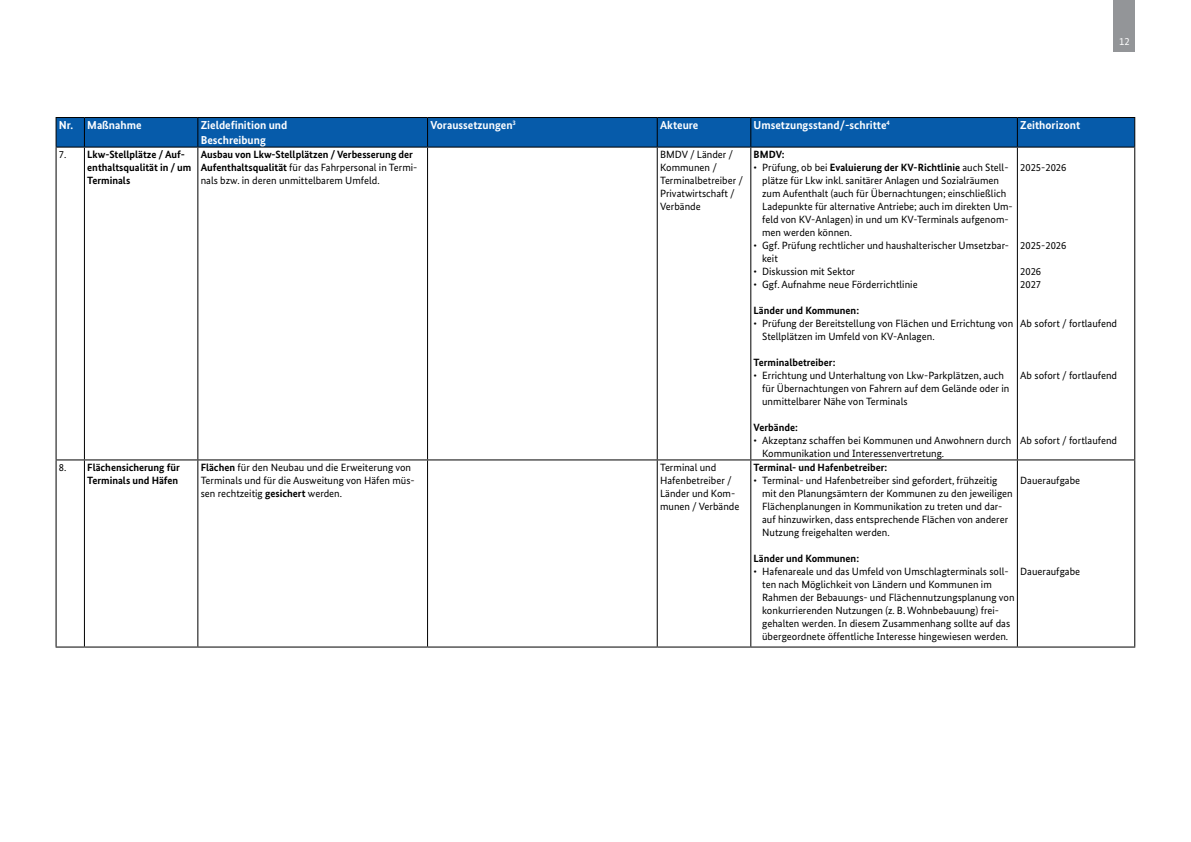
<style>
.page{position:relative;width:1191px;height:842px;background:#fff}
.page>*{position:absolute;margin:0;border:0;box-sizing:border-box;transform-origin:0 0}
.t1{font:700 11.5px/15px "Bundes Sans";color:#fff}
.A4_Innenseiten_Aufzählung_Tabelle_Text{font:10.5px/13px "Bundes Sans";color:#000}
.A4_Innenseiten_Tabelle_Text{font:10.5px/13px "Bundes Sans";color:#000}
.A4_Innenseiten_Tabelle_Text-2{font:700 10.5px/13px "Bundes Sans";color:#000}
.t2{font:10.5px "Bundes Sans";color:#fff}
.s1{font-weight:700}
</style>
<div class="page">
<div style="left:1113px;top:0;width:22px;height:51px;background:#939598"></div>
<hr style="left:56px;top:148px;width:1px;height:311px;background:#000">
<hr style="left:84px;top:148px;width:1px;height:311px;background:#000">
<hr style="left:197px;top:148px;width:1px;height:311px;background:#000">
<hr style="left:427px;top:148px;width:1px;height:311px;background:#000">
<hr style="left:750px;top:148px;width:1px;height:311px;background:#000">
<hr style="left:1017px;top:148px;width:1px;height:311px;background:#000">
<hr style="left:1134px;top:148px;width:1px;height:311px;background:#000">
<svg style="left:56px;top:459px;width:28px;height:1px"></svg>
<hr style="left:56px;top:460px;width:1px;height:186px;background:#000">
<hr style="left:84px;top:459px;width:114px;height:1px;background:#000">
<hr style="left:84px;top:460px;width:1px;height:186px;background:#000">
<hr style="left:198px;top:459px;width:229px;height:1px;background:#000">
<hr style="left:197px;top:460px;width:1px;height:186px;background:#000">
<hr style="left:427px;top:459px;width:230px;height:1px;background:#000">
<hr style="left:427px;top:460px;width:1px;height:186px;background:#000">
<hr style="left:657px;top:459px;width:94px;height:1px;background:#000">
<hr style="left:751px;top:459px;width:266px;height:1px;background:#000">
<hr style="left:750px;top:460px;width:1px;height:186px;background:#000">
<hr style="left:1017px;top:459px;width:118px;height:1px;background:#000">
<hr style="left:1017px;top:460px;width:1px;height:186px;background:#000">
<hr style="left:1134px;top:460px;width:1px;height:186px;background:#000">
<svg style="left:56px;top:646px;width:28px;height:1px"></svg>
<hr style="left:84px;top:646px;width:114px;height:1px;background:#000">
<hr style="left:198px;top:646px;width:229px;height:1px;background:#000">
<hr style="left:427px;top:646px;width:230px;height:1px;background:#000">
<hr style="left:657px;top:646px;width:94px;height:1px;background:#000">
<hr style="left:751px;top:646px;width:266px;height:1px;background:#000">
<hr style="left:1017px;top:646px;width:118px;height:1px;background:#000">
<hr style="left:657px;top:148px;width:1px;height:311px;background:#000">
<hr style="left:657px;top:460px;width:1px;height:186px;background:#000">
<svg style="left:56px;top:117px;width:1079px;height:31px;background:#08569e"></svg>
<p class="t2" style="left:1119px;top:36px;width:12px">12</p>
<p class="t1" style="left:59px;top:118px;width:84px">Nr. Maßnahme</p>
<p class="t1" style="left:201px;top:118px;width:88px">Zieldefinition und<br>Beschreibung</p>
<p class="t1" style="left:430px;top:118px;width:87px">Voraussetzungen<sup>3</sup></p>
<p class="t1" style="left:660px;top:118px;width:40px">Akteure</p>
<p class="t1" style="left:753px;top:118px;width:138px">Umsetzungsstand/-schritte<sup>4</sup></p>
<p class="t1" style="left:1020px;top:118px;width:62px">Zeithorizont</p>
<p class="A4_Innenseiten_Tabelle_Text" style="left:59px;top:148px;width:9px">7.</p>
<p class="A4_Innenseiten_Tabelle_Text-2" style="left:87px;top:148px;width:106px">Lkw-Stellplätze / Auf&shy;enthaltsqualität in / um<br>Terminals</p>
<p class="A4_Innenseiten_Tabelle_Text" style="left:201px;top:148px;width:218px"><span class="s1">Ausbau von Lkw-Stellplätzen / Verbesserung der<br>Aufenthaltsqualität</span> für das Fahrpersonal in Termi&shy;nals bzw. in deren unmittelbarem Umfeld.</p>
<p class="A4_Innenseiten_Tabelle_Text" style="left:660px;top:148px;width:84px">BMDV / Länder /<br>Kommunen /<br>Terminalbetreiber /<br>Privatwirtschaft /<br>Verbände</p>
<p class="A4_Innenseiten_Tabelle_Text-2" style="left:753px;top:148px;width:33px">BMDV:</p>
<p class="A4_Innenseiten_Aufzählung_Tabelle_Text" style="left:762px;top:161px;width:252px;text-indent:-9px">• Prüfung, ob bei <span class="s1">Evaluierung der KV-Richtlinie</span> auch Stell&shy;plätze für Lkw inkl. sanitärer Anlagen und Sozialräumen zum Aufenthalt (auch für Übernachtungen; einschließlich Ladepunkte für alternative Antriebe; auch im direkten Um&shy;feld von KV-Anlagen) in und um KV-Terminals aufgenom&shy;men werden können.</p>
<p class="A4_Innenseiten_Aufzählung_Tabelle_Text" style="left:762px;top:239px;width:248px;text-indent:-9px">• Ggf. Prüfung rechtlicher und haushalterischer Umsetzbar&shy;keit</p>
<p class="A4_Innenseiten_Aufzählung_Tabelle_Text" style="left:753px;top:265px;width:103px">• Diskussion mit Sektor</p>
<p class="A4_Innenseiten_Aufzählung_Tabelle_Text" style="left:753px;top:278px;width:165px">• Ggf. Aufnahme neue Förderrichtlinie</p>
<p class="A4_Innenseiten_Tabelle_Text-2" style="left:753px;top:304px;width:107px">Länder und Kommunen:</p>
<p class="A4_Innenseiten_Aufzählung_Tabelle_Text" style="left:762px;top:317px;width:253px;text-indent:-9px">• Prüfung der Bereitstellung von Flächen und Errichtung von<br>Stellplätzen im Umfeld von KV-Anlagen.</p>
<p class="A4_Innenseiten_Tabelle_Text-2" style="left:753px;top:356px;width:83px">Terminalbetreiber:</p>
<p class="A4_Innenseiten_Aufzählung_Tabelle_Text" style="left:762px;top:369px;width:249px;text-indent:-9px">• Errichtung und Unterhaltung von Lkw-Parkplätzen, auch für Übernachtungen von Fahrern auf dem Gelände oder in unmittelbarer Nähe von Terminals</p>
<p class="A4_Innenseiten_Tabelle_Text-2" style="left:753px;top:421px;width:46px">Verbände:</p>
<p class="A4_Innenseiten_Aufzählung_Tabelle_Text" style="left:762px;top:434px;width:251px;text-indent:-9px">• Akzeptanz schaffen bei Kommunen und Anwohnern durch<br>Kommunikation und Interessenvertretung.</p>
<p class="A4_Innenseiten_Tabelle_Text" style="left:1020px;top:161px;width:48px">2025-2026</p>
<p class="A4_Innenseiten_Tabelle_Text" style="left:1020px;top:239px;width:48px">2025-2026</p>
<p class="A4_Innenseiten_Tabelle_Text" style="left:1020px;top:265px;width:23px">2026</p>
<p class="A4_Innenseiten_Tabelle_Text" style="left:1020px;top:278px;width:23px">2027</p>
<p class="A4_Innenseiten_Tabelle_Text" style="left:1020px;top:317px;width:98px">Ab sofort / fortlaufend</p>
<p class="A4_Innenseiten_Tabelle_Text" style="left:1020px;top:369px;width:98px">Ab sofort / fortlaufend</p>
<p class="A4_Innenseiten_Tabelle_Text" style="left:1020px;top:434px;width:98px">Ab sofort / fortlaufend</p>
<p class="A4_Innenseiten_Tabelle_Text" style="left:59px;top:461px;width:9px">8.</p>
<p class="A4_Innenseiten_Tabelle_Text-2" style="left:87px;top:461px;width:94px">Flächensicherung für<br>Terminals und Häfen</p>
<p class="A4_Innenseiten_Tabelle_Text" style="left:201px;top:461px;width:215px"><span class="s1">Flächen</span> für den Neubau und die Erweiterung von<br>Terminals und für die Ausweitung von Häfen müs&shy;sen rechtzeitig <span class="s1">gesichert</span> werden.</p>
<p class="A4_Innenseiten_Tabelle_Text" style="left:660px;top:461px;width:81px">Terminal und<br>Hafenbetreiber /<br>Länder und Kom&shy;munen / Verbände</p>
<p class="A4_Innenseiten_Tabelle_Text-2" style="left:753px;top:461px;width:135px">Terminal- und Hafenbetreiber:</p>
<p class="A4_Innenseiten_Tabelle_Text" style="left:1020px;top:474px;width:61px">Daueraufgabe</p>
<p class="A4_Innenseiten_Aufzählung_Tabelle_Text" style="left:762px;top:474px;width:252px;text-indent:-9px">• Terminal- und Hafenbetreiber sind gefordert, frühzeitig mit den Planungsämtern der Kommunen zu den jeweiligen Flächenplanungen in Kommunikation zu treten und dar&shy;auf hinzuwirken, dass entsprechende Flächen von anderer Nutzung freigehalten werden.</p>
<p class="A4_Innenseiten_Tabelle_Text-2" style="left:753px;top:552px;width:107px">Länder und Kommunen:</p>
<p class="A4_Innenseiten_Aufzählung_Tabelle_Text" style="left:762px;top:565px;width:254px;text-indent:-9px">• Hafenareale und das Umfeld von Umschlagterminals soll&shy;ten nach Möglichkeit von Ländern und Kommunen im Rahmen der Bebauungs- und Flächennutzungsplanung von konkurrierenden Nutzungen (z. B. Wohnbebauung) frei&shy;gehalten werden. In diesem Zusammenhang sollte auf das übergeordnete öffentliche Interesse hingewiesen werden.</p>
<p class="A4_Innenseiten_Tabelle_Text" style="left:1020px;top:565px;width:61px">Daueraufgabe</p>
</div>
